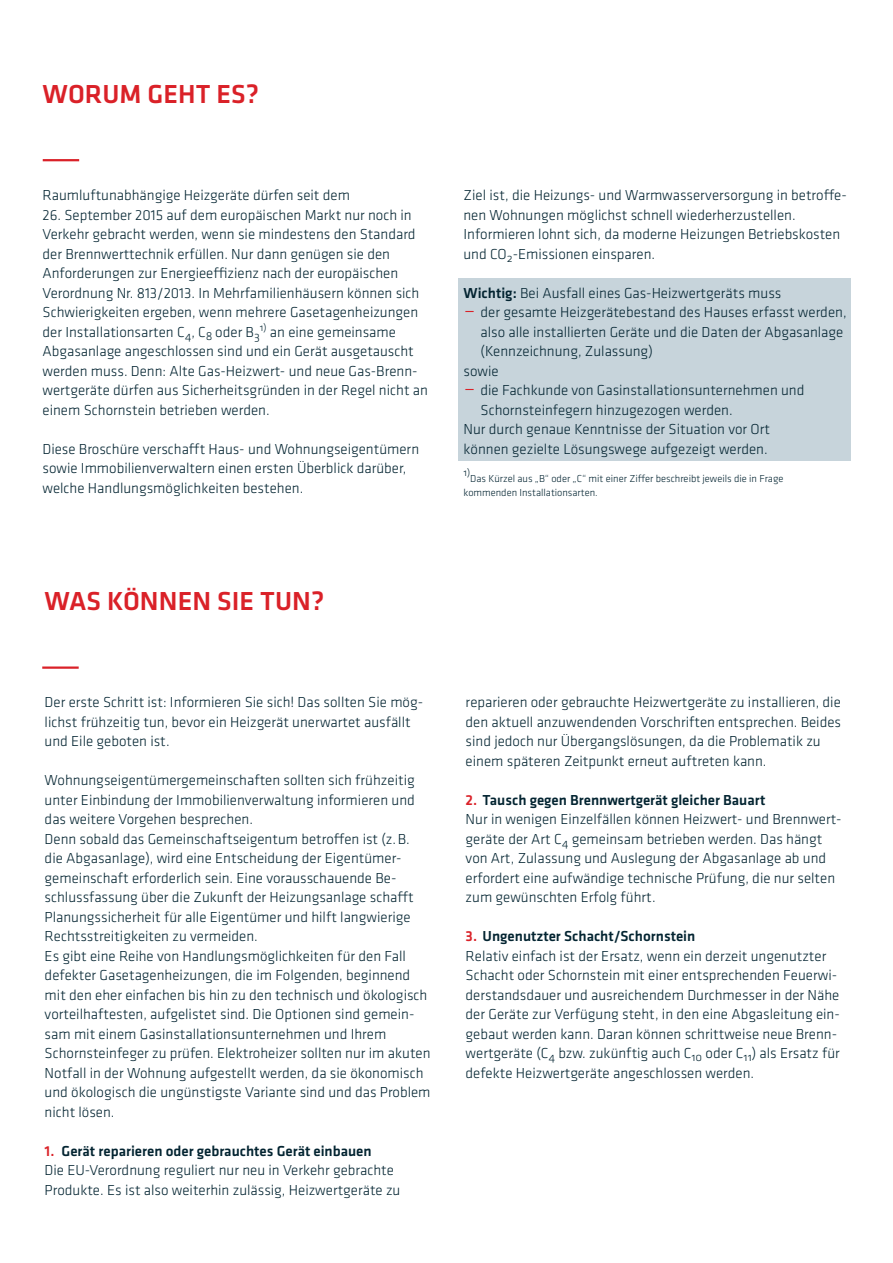
<style>
.page{position:relative;width:893px;height:1263px;background:#fff}
.page>*{position:absolute;margin:0;border:0;box-sizing:border-box;transform-origin:0 0}
.t1{font:500 27px "Klavika";letter-spacing:.005em;color:#da2128}
.t2{font:300 15px/19.5px "Klavika";color:#032431}
.t3{font:300 10.5px/13.5px "Klavika";color:#032431}
.s1{font-weight:500}
.s2{font-size:22.5px;color:#da2128}
.s3{font-weight:500;color:#da2128}
</style>
<div class="page">
<div style="left:458px;top:278px;width:392px;height:183px;background:#c7d4db"></div>
<hr style="left:43px;top:159px;width:36px;height:2px;background:#da2128">
<hr style="left:42px;top:666px;width:37px;height:3px;background:#da2128">
<h1 class="t1" style="left:43px;top:76px;width:218px">WORUM GEHT ES?</h1>
<p class="t2" style="left:43px;top:185px;width:309px">Raumluftunabhängige Heizgeräte dürfen seit dem</p>
<p class="t2" style="left:43px;top:205px;width:387px">26. September 2015 auf dem europäischen Markt nur noch in Verkehr gebracht werden, wenn sie mindestens den Standard der Brennwerttechnik erfüllen. Nur dann genügen sie den Anforderungen zur Energieeffizienz nach der europäischen Verordnung Nr. 813/2013. In Mehrfamilienhäusern können sich Schwierigkeiten ergeben, wenn mehrere Gasetagenheizungen der Installationsarten C<sub>4</sub>, C<sub>8</sub> oder B<sub>3</sub><sup>1)</sup> an eine gemeinsame Abgasanlage angeschlossen sind und ein Gerät ausgetauscht werden muss. Denn: Alte Gas-Heizwert- und neue Gas-Brenn&shy;wertgeräte dürfen aus Sicherheitsgründen in der Regel nicht an einem Schornstein betrieben werden.</p>
<p class="t2" style="left:43px;top:439px;width:378px">Diese Broschüre verschafft Haus- und Wohnungseigentümern sowie Immobilienverwaltern einen ersten Überblick darüber, welche Handlungsmöglichkeiten bestehen.</p>
<p class="t2" style="left:463px;top:185px;width:385px">Ziel ist, die Heizungs- und Warmwasserversorgung in betroffe&shy;nen Wohnungen möglichst schnell wiederherzustellen.<br>Informieren lohnt sich, da moderne Heizungen Betriebskosten und CO<sub>2</sub>-Emissionen einsparen.</p>
<p class="t2" style="left:463px;top:283px;width:319px"><span class="s1">Wichtig:</span> Bei Ausfall eines Gas-Heizwertgeräts muss</p>
<p class="t2" style="left:463px;top:302px;width:385px"><span class="s2">−</span> der gesamte Heizgerätebestand des Hauses erfasst werden,</p>
<p class="t2" style="left:480px;top:322px;width:364px">also alle installierten Geräte und die Daten der Abgasanlage</p>
<p class="t2" style="left:480px;top:341px;width:174px">(Kennzeichnung, Zulassung)</p>
<p class="t2" style="left:463px;top:361px;width:37px">sowie</p>
<p class="t2" style="left:463px;top:380px;width:342px"><span class="s2">−</span> die Fachkunde von Gasinstallationsunternehmen und</p>
<p class="t2" style="left:480px;top:400px;width:254px">Schornsteinfegern hinzugezogen werden.</p>
<p class="t2" style="left:463px;top:419px;width:308px">Nur durch genaue Kenntnisse der Situation vor Ort</p>
<p class="t2" style="left:463px;top:439px;width:306px">können gezielte Lösungswege aufgezeigt werden.</p>
<p class="t3" style="left:463px;top:466px;width:8px">1)</p>
<p class="t3" style="left:463px;top:472px;width:321px;text-indent:7px">Das Kürzel aus „B“ oder „C“ mit einer Ziffer beschreibt jeweils die in Frage kommenden Installationsarten.</p>
<h1 class="t1" style="left:45px;top:583px;width:281px">WAS KÖNNEN SIE TUN?</h1>
<p class="t2" style="left:45px;top:692px;width:380px">Der erste Schritt ist: Informieren Sie sich! Das sollten Sie mög&shy;lichst frühzeitig tun, bevor ein Heizgerät unerwartet ausfällt und Eile geboten ist.</p>
<p class="t2" style="left:45px;top:770px;width:387px">Wohnungseigentümergemeinschaften sollten sich frühzeitig unter Einbindung der Immobilienverwaltung informieren und das weitere Vorgehen besprechen.<br>Denn sobald das Gemeinschaftseigentum betroffen ist (z.B. die Abgasanlage), wird eine Entscheidung der Eigentümer&shy;gemeinschaft erforderlich sein. Eine vorausschauende Be&shy;schlussfassung über die Zukunft der Heizungsanlage schafft Planungssicherheit für alle Eigentümer und hilft langwierige Rechtsstreitigkeiten zu vermeiden.<br>Es gibt eine Reihe von Handlungsmöglichkeiten für den Fall defekter Gasetagenheizungen, die im Folgenden, beginnend mit den eher einfachen bis hin zu den technisch und ökologisch vorteilhaftesten, aufgelistet sind. Die Optionen sind gemein&shy;sam mit einem Gasinstallationsunternehmen und Ihrem Schornsteinfeger zu prüfen. Elektroheizer sollten nur im akuten Notfall in der Wohnung aufgestellt werden, da sie ökonomisch und ökologisch die ungünstigste Variante sind und das Problem nicht lösen.</p>
<p class="t2" style="left:45px;top:1141px;width:357px"><span class="s3">1.</span> <span class="s1">Gerät reparieren oder gebrauchtes Gerät einbauen<br></span>Die EU-Verordnung reguliert nur neu in Verkehr gebrachte<br>Produkte. Es ist also weiterhin zulässig, Heizwertgeräte zu</p>
<p class="t2" style="left:466px;top:692px;width:377px">reparieren oder gebrauchte Heizwertgeräte zu installieren, die den aktuell anzuwendenden Vorschriften entsprechen. Beides sind jedoch nur Übergangslösungen, da die Problematik zu einem späteren Zeitpunkt erneut auftreten kann.</p>
<p class="t2" style="left:466px;top:790px;width:377px"><span class="s3">2.</span> <span class="s1">Tausch gegen Brennwertgerät gleicher Bauart<br></span>Nur in wenigen Einzelfällen können Heizwert- und Brennwert&shy;geräte der Art C<sub>4</sub> gemeinsam betrieben werden. Das hängt von Art, Zulassung und Auslegung der Abgasanlage ab und erfordert eine aufwändige technische Prüfung, die nur selten zum gewünschten Erfolg führt.</p>
<p class="t2" style="left:466px;top:926px;width:376px"><span class="s3">3.</span> <span class="s1">Ungenutzter Schacht/Schornstein<br></span>Relativ einfach ist der Ersatz, wenn ein derzeit ungenutzter Schacht oder Schornstein mit einer entsprechenden Feuerwi&shy;derstandsdauer und ausreichendem Durchmesser in der Nähe der Geräte zur Verfügung steht, in den eine Abgasleitung ein&shy;gebaut werden kann. Daran können schrittweise neue Brenn&shy;wertgeräte (C<sub>4</sub> bzw. zukünftig auch C<sub>10</sub> oder C<sub>11</sub>) als Ersatz für defekte Heizwertgeräte angeschlossen werden.</p>
</div>
